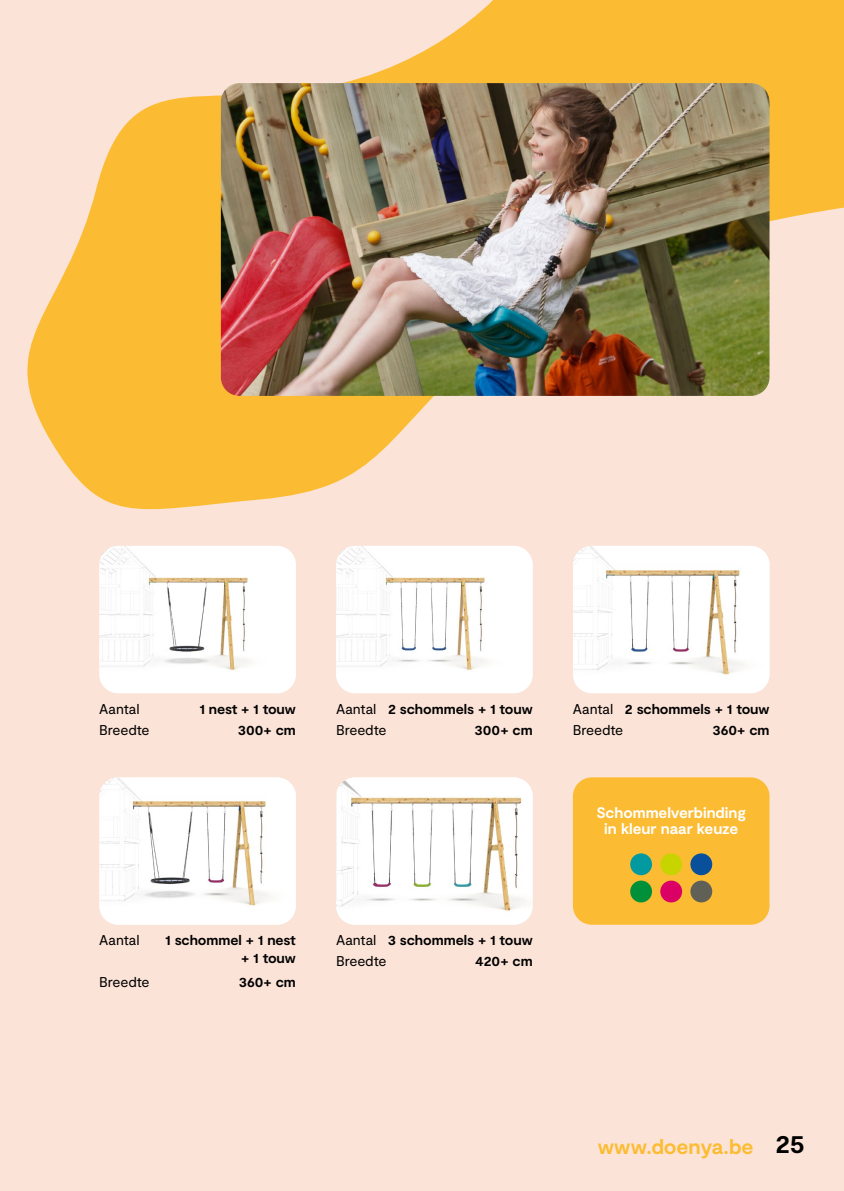
<style>
.page{position:relative;width:844px;height:1191px;background:#fff}
.page>*{position:absolute;margin:0;border:0;box-sizing:border-box;transform-origin:0 0}
.t1{font:700 21px "Moderat";letter-spacing:-.01em;color:#fbbc33}
.t2{font:700 15.4px/15.4px "Moderat";letter-spacing:-.005em;color:#fff;text-align:center}
.t3{font:700 14.17px/17.5px "Moderat";letter-spacing:-.005em;color:#000;text-align:right}
.t4{font:14.17px "Moderat";letter-spacing:-.005em;color:#000}
.s1{font-size:26.25px;color:#000}
</style>
<div class="page">
<div style="left:0;top:0;width:843px;height:1191px;background:#fce3d7"></div>
<div style="left:572px;top:777px;width:197px;height:147px;background:#fbbc33;border-radius:19px"></div>
<img style="left:99px;top:546px;width:197px;height:147px">
<img style="left:99px;top:777px;width:197px;height:147px">
<img style="left:336px;top:546px;width:196px;height:147px">
<img style="left:336px;top:777px;width:196px;height:147px">
<img style="left:573px;top:546px;width:196px;height:147px">
<div style="left:630px;top:853px;width:22px;height:22px;background:#0299a0;border-radius:50%"></div>
<div style="left:630px;top:880px;width:22px;height:22px;background:#009039;border-radius:50%"></div>
<div style="left:660px;top:853px;width:22px;height:22px;background:#c8d400;border-radius:50%"></div>
<div style="left:660px;top:880px;width:22px;height:22px;background:#da0066;border-radius:50%"></div>
<div style="left:690px;top:853px;width:22px;height:22px;background:#09509c;border-radius:50%"></div>
<div style="left:690px;top:880px;width:22px;height:22px;background:#606057;border-radius:50%"></div>
<svg style="left:27px;top:0;width:816px;height:510px"></svg>
<img style="left:221px;top:83px;width:548px;height:313px">
<p class="t4" style="left:99px;top:701px;width:42px">Aantal</p>
<p class="t4" style="left:99px;top:722px;width:52px">Breedte</p>
<p class="t3" style="left:199px;top:701px;width:98px">1 nest + 1 touw</p>
<p class="t4" style="left:572px;top:701px;width:42px">Aantal</p>
<p class="t4" style="left:336px;top:701px;width:42px">Aantal</p>
<p class="t3" style="left:388px;top:701px;width:146px">2 schommels + 1 touw</p>
<p class="t3" style="left:624px;top:701px;width:146px">2 schommels + 1 touw</p>
<p class="t3" style="left:238px;top:722px;width:60px">300+ cm</p>
<p class="t4" style="left:572px;top:722px;width:52px">Breedte</p>
<p class="t4" style="left:336px;top:722px;width:52px">Breedte</p>
<p class="t3" style="left:474px;top:722px;width:60px">300+ cm</p>
<p class="t3" style="left:712px;top:722px;width:59px">360+ cm</p>
<p class="t2" style="left:596px;top:806px;width:151px">Schommelverbinding in kleur naar keuze</p>
<p class="t4" style="left:99px;top:932px;width:42px">Aantal</p>
<p class="t4" style="left:99px;top:974px;width:52px">Breedte</p>
<p class="t3" style="left:165px;top:932px;width:132px">1 schommel + 1 nest + 1 touw</p>
<p class="t3" style="left:239px;top:974px;width:59px">360+ cm</p>
<p class="t4" style="left:336px;top:932px;width:42px">Aantal</p>
<p class="t3" style="left:387px;top:932px;width:146px">3 schommels + 1 touw</p>
<p class="t4" style="left:336px;top:953px;width:52px">Breedte</p>
<p class="t3" style="left:475px;top:953px;width:59px">420+ cm</p>
<h1 class="t1" style="left:597px;top:1134px;width:209px">www.doenya.be <span class="s1">25</span></h1>
</div>
